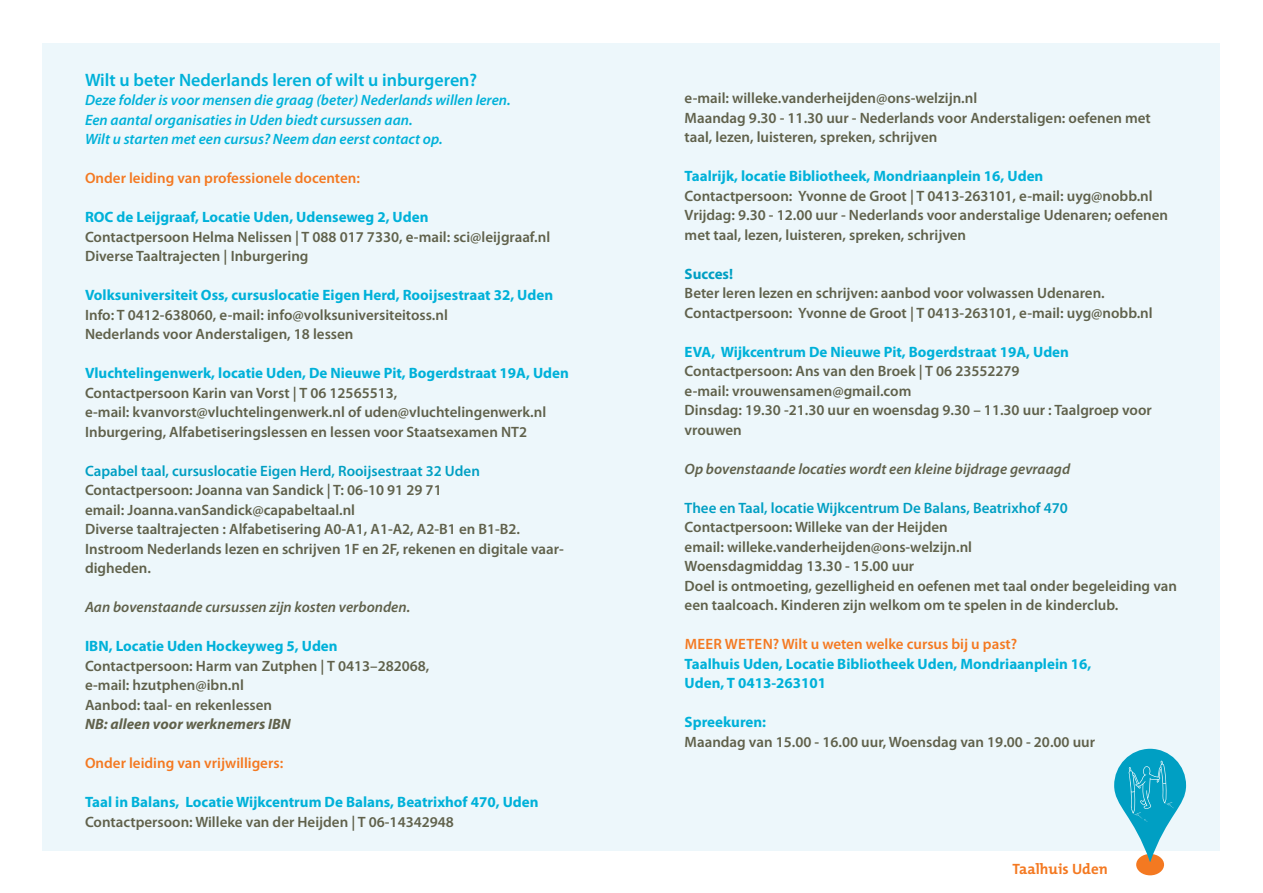
<style>
.page{position:relative;width:1263px;height:893px;background:#fff}
.page>*{position:absolute;margin:0;border:0;box-sizing:border-box;transform-origin:0 0}
.t1{font:600 18px "Myriad Pro";color:#00b1d9}
.t2{font:600 15px/19.5px "Myriad Pro";color:#60614b}
.t3{font:700 15px "Myriad Pro";color:#00b1d9}
.t4{font:italic 600 15px "Myriad Pro";color:#00b1d9}
.t5{font:600 15px "Myriad Pro";color:#f47921}
.t6{font:600 15px "Myriad Pro";color:#009fc3}
.t7{font:italic 600 15px "Myriad Pro";color:#60614b}
.t8{font:italic 700 15px "Myriad Pro";color:#60614b}
.t9{font:700 15px "The Mix";color:#f47921}
.t10{font:700 15px "Myriad Pro";color:#009fc3}
</style>
<div class="page">
<div style="left:43px;top:43px;width:1177px;height:807px;background:#edf7fb"></div>
<svg style="left:1114px;top:749px;width:72px;height:126px"></svg>
<p class="t1" style="left:85px;top:68px;width:394px">Wilt u beter Nederlands leren of wilt u inburgeren?</p>
<p class="t4" style="left:85px;top:91px;width:427px">Deze folder is voor mensen die graag (beter) Nederlands willen leren.</p>
<p class="t4" style="left:85px;top:110px;width:329px">Een aantal organisaties in Uden biedt cursussen aan.</p>
<p class="t4" style="left:85px;top:130px;width:359px">Wilt u starten met een cursus? Neem dan eerst contact op.</p>
<p class="t5" style="left:85px;top:169px;width:276px">Onder leiding van professionele docenten:</p>
<p class="t3" style="left:85px;top:207px;width:345px">ROC de Leijgraaf, Locatie Uden, Udenseweg 2, Uden</p>
<p class="t2" style="left:85px;top:227px;width:467px">Contactpersoon Helma Nelissen | T 088 017 7330, e-mail: sci@leijgraaf.nl</p>
<p class="t2" style="left:85px;top:246px;width:225px">Diverse Taaltrajecten | Inburgering</p>
<p class="t3" style="left:85px;top:285px;width:470px">Volksuniversiteit Oss, cursuslocatie Eigen Herd, Rooijsestraat 32, Uden</p>
<p class="t2" style="left:85px;top:305px;width:364px">Info: T 0412-638060, e-mail: info@volksuniversiteitoss.nl</p>
<p class="t2" style="left:85px;top:324px;width:270px">Nederlands voor Anderstaligen, 18 lessen</p>
<p class="t3" style="left:85px;top:363px;width:485px">Vluchtelingenwerk, locatie Uden, De Nieuwe Pit, Bogerdstraat 19A, Uden</p>
<p class="t2" style="left:85px;top:383px;width:314px">Contactpersoon Karin van Vorst | T 06 12565513,</p>
<p class="t2" style="left:85px;top:402px;width:463px">e-mail: kvanvorst@vluchtelingenwerk.nl of uden@vluchtelingenwerk.nl</p>
<p class="t2" style="left:85px;top:422px;width:443px">Inburgering, Alfabetiseringslessen en lessen voor Staatsexamen NT2</p>
<p class="t6" style="left:85px;top:461px;width:396px">Capabel taal, cursuslocatie Eigen Herd, Rooijsestraat 32 Uden</p>
<p class="t2" style="left:85px;top:480px;width:358px">Contactpersoon: Joanna van Sandick | T: 06-10 91 29 71</p>
<p class="t2" style="left:85px;top:500px;width:272px">email: Joanna.vanSandick@capabeltaal.nl</p>
<p class="t2" style="left:85px;top:519px;width:437px">Diverse taaltrajecten : Alfabetisering A0-A1, A1-A2, A2-B1 en B1-B2.</p>
<p class="t2" style="left:85px;top:539px;width:480px">Instroom Nederlands lezen en schrijven 1F en 2F, rekenen en digitale vaar&shy;digheden.</p>
<p class="t7" style="left:85px;top:598px;width:327px">Aan bovenstaande cursussen zijn kosten verbonden.</p>
<p class="t3" style="left:85px;top:636px;width:254px">IBN, Locatie Uden Hockeyweg 5, Uden</p>
<p class="t2" style="left:85px;top:656px;width:346px">Contactpersoon: Harm van Zutphen | T 0413–282068,</p>
<p class="t2" style="left:85px;top:675px;width:160px">e-mail: hzutphen@ibn.nl</p>
<p class="t2" style="left:85px;top:695px;width:189px">Aanbod: taal- en rekenlessen</p>
<p class="t8" style="left:85px;top:714px;width:207px">NB: alleen voor werknemers IBN</p>
<p class="t5" style="left:85px;top:754px;width:200px">Onder leiding van vrijwilligers:</p>
<p class="t3" style="left:85px;top:792px;width:455px">Taal in Balans, Locatie Wijkcentrum De Balans, Beatrixhof 470, Uden</p>
<p class="t2" style="left:85px;top:812px;width:370px">Contactpersoon: Willeke van der Heijden | T 06-14342948</p>
<p class="t2" style="left:685px;top:88px;width:294px">e-mail: willeke.vanderheijden@ons-welzijn.nl</p>
<p class="t2" style="left:685px;top:107px;width:468px">Maandag 9.30 - 11.30 uur - Nederlands voor Anderstaligen: oefenen met taal, lezen, luisteren, spreken, schrijven</p>
<p class="t3" style="left:685px;top:166px;width:360px">Taalrijk, locatie Bibliotheek, Mondriaanplein 16, Uden</p>
<p class="t2" style="left:685px;top:185px;width:470px">Contactpersoon: Yvonne de Groot | T 0413-263101, e-mail: uyg@nobb.nl</p>
<p class="t2" style="left:685px;top:205px;width:485px">Vrijdag: 9.30 - 12.00 uur - Nederlands voor anderstalige Udenaren; oefenen met taal, lezen, luisteren, spreken, schrijven</p>
<p class="t10" style="left:685px;top:264px;width:50px">Succes!</p>
<p class="t2" style="left:685px;top:283px;width:422px">Beter leren lezen en schrijven: aanbod voor volwassen Udenaren.</p>
<p class="t2" style="left:685px;top:302px;width:470px">Contactpersoon: Yvonne de Groot | T 0413-263101, e-mail: uyg@nobb.nl</p>
<p class="t3" style="left:685px;top:342px;width:386px">EVA, Wijkcentrum De Nieuwe Pit, Bogerdstraat 19A, Uden</p>
<p class="t2" style="left:685px;top:361px;width:337px">Contactpersoon: Ans van den Broek | T 06 23552279</p>
<p class="t2" style="left:685px;top:380px;width:228px">e-mail: vrouwensamen@gmail.com</p>
<p class="t2" style="left:685px;top:400px;width:469px">Dinsdag: 19.30 -21.30 uur en woensdag 9.30 – 11.30 uur : Taalgroep voor vrouwen</p>
<p class="t7" style="left:685px;top:459px;width:387px">Op bovenstaande locaties wordt een kleine bijdrage gevraagd</p>
<p class="t6" style="left:685px;top:498px;width:385px">Thee en Taal, locatie Wijkcentrum De Balans, Beatrixhof 470</p>
<p class="t2" style="left:685px;top:517px;width:265px">Contactpersoon: Willeke van der Heijden</p>
<p class="t2" style="left:685px;top:536px;width:289px">email: willeke.vanderheijden@ons-welzijn.nl</p>
<p class="t2" style="left:685px;top:556px;width:231px">Woensdagmiddag 13.30 - 15.00 uur</p>
<p class="t2" style="left:685px;top:575px;width:494px">Doel is ontmoeting, gezelligheid en oefenen met taal onder begeleiding van een taalcoach. Kinderen zijn welkom om te spelen in de kinderclub.</p>
<p class="t5" style="left:685px;top:634px;width:334px">MEER WETEN? Wilt u weten welke cursus bij u past?</p>
<p class="t3" style="left:685px;top:654px;width:408px">Taalhuis Uden, Locatie Bibliotheek Uden, Mondriaanplein 16,</p>
<p class="t3" style="left:685px;top:673px;width:143px">Uden, T 0413-263101</p>
<p class="t3" style="left:685px;top:712px;width:83px">Spreekuren:</p>
<p class="t2" style="left:685px;top:731px;width:412px">Maandag van 15.00 - 16.00 uur, Woensdag van 19.00 - 20.00 uur</p>
<p class="t9" style="left:1012px;top:857px;width:97px">Taalhuis Uden</p>
</div>
